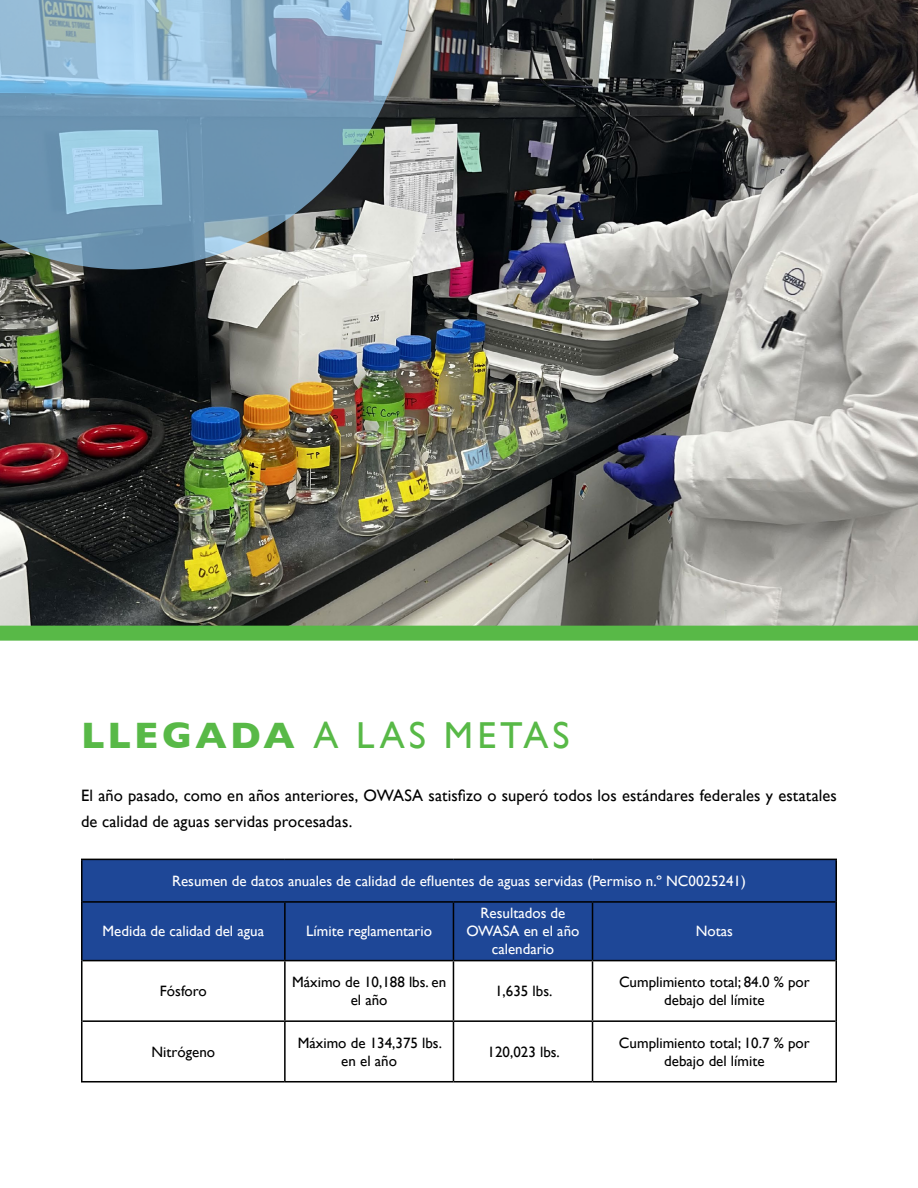
<style>
.page{position:relative;width:918px;height:1188px;background:#fff}
.page>*{position:absolute;margin:0;border:0;box-sizing:border-box;transform-origin:0 0}
.t1{font:37.5px "Gill Sans";letter-spacing:.11em;color:#58b947}
.t2{font:16.5px/25.5px "Gill Sans";letter-spacing:.005em;color:#000}
.t3{font:15px/18px "Gill Sans";color:#000;text-align:center}
.t4{font:15px/18px "Gill Sans";color:#fff;text-align:center}
.s1{font-weight:700}
</style>
<div class="page">
<div style="left:83px;top:860px;width:752px;height:100px;background:#1e4797"></div>
<svg style="left:83px;top:961px;width:752px;height:120px"></svg>
<hr style="left:81px;top:859px;width:204px;height:1px;background:#000">
<hr style="left:285px;top:859px;width:168px;height:1px;background:#000">
<hr style="left:453px;top:859px;width:140px;height:1px;background:#000">
<hr style="left:593px;top:859px;width:244px;height:1px;background:#000">
<hr style="left:83px;top:901px;width:202px;height:2px;background:#000">
<hr style="left:285px;top:901px;width:168px;height:2px;background:#000">
<hr style="left:453px;top:901px;width:140px;height:2px;background:#000">
<hr style="left:593px;top:901px;width:242px;height:2px;background:#000">
<hr style="left:83px;top:960px;width:202px;height:1px;background:#000">
<hr style="left:285px;top:960px;width:168px;height:1px;background:#000">
<hr style="left:453px;top:960px;width:140px;height:1px;background:#000">
<hr style="left:593px;top:960px;width:242px;height:1px;background:#000">
<hr style="left:83px;top:1020px;width:202px;height:2px;background:#000">
<hr style="left:285px;top:1020px;width:168px;height:2px;background:#000">
<hr style="left:453px;top:1020px;width:140px;height:2px;background:#000">
<hr style="left:593px;top:1020px;width:242px;height:2px;background:#000">
<hr style="left:81px;top:1081px;width:204px;height:2px;background:#000">
<hr style="left:285px;top:1081px;width:168px;height:2px;background:#000">
<hr style="left:453px;top:1081px;width:140px;height:2px;background:#000">
<hr style="left:593px;top:1081px;width:244px;height:2px;background:#000">
<hr style="left:81px;top:860px;width:2px;height:42px;background:#000">
<hr style="left:835px;top:860px;width:2px;height:42px;background:#000">
<hr style="left:81px;top:902px;width:2px;height:59px;background:#000">
<hr style="left:284px;top:903px;width:2px;height:57px;background:#000">
<hr style="left:453px;top:903px;width:1px;height:57px;background:#000">
<hr style="left:592px;top:903px;width:1px;height:57px;background:#000">
<hr style="left:835px;top:902px;width:2px;height:59px;background:#000">
<hr style="left:81px;top:961px;width:2px;height:60px;background:#000">
<hr style="left:284px;top:961px;width:2px;height:59px;background:#000">
<hr style="left:453px;top:961px;width:1px;height:59px;background:#000">
<hr style="left:592px;top:961px;width:1px;height:59px;background:#000">
<hr style="left:835px;top:961px;width:2px;height:60px;background:#000">
<hr style="left:81px;top:1021px;width:2px;height:60px;background:#000">
<hr style="left:284px;top:1022px;width:2px;height:59px;background:#000">
<hr style="left:453px;top:1022px;width:1px;height:59px;background:#000">
<hr style="left:592px;top:1022px;width:1px;height:59px;background:#000">
<hr style="left:835px;top:1021px;width:2px;height:60px;background:#000">
<img style="left:0;top:0;width:918px;height:626px">
<div style="left:0;top:626px;width:918px;height:15px;background:#58b947"></div>
<svg style="left:0;top:0;width:409px;height:269px;background:#84a4ba"></svg>
<h1 class="t1" style="left:81px;top:714px;width:490px"><span class="s1">LLEGADA</span> A LAS METAS</h1>
<p class="t2" style="left:81px;top:783px;width:757px">El año pasado, como en años anteriores, OWASA satisfizo o superó todos los estándares federales y estatales de calidad de aguas servidas procesadas.</p>
<p class="t4" style="left:172px;top:872px;width:575px">Resumen de datos anuales de calidad de efluentes de aguas servidas (Permiso n.º NC0025241)</p>
<p class="t4" style="left:103px;top:922px;width:163px">Medida de calidad del agua</p>
<p class="t4" style="left:306px;top:922px;width:127px">Límite reglamentario</p>
<p class="t4" style="left:467px;top:904px;width:114px">Resultados de<br>OWASA en el año calendario</p>
<p class="t4" style="left:696px;top:922px;width:39px">Notas</p>
<p class="t3" style="left:160px;top:982px;width:48px">Fósforo</p>
<p class="t3" style="left:292px;top:973px;width:156px">Máximo de 10,188 lbs. en el año</p>
<p class="t3" style="left:495px;top:982px;width:59px">1,635 lbs.</p>
<p class="t3" style="left:619px;top:973px;width:192px">Cumplimiento total; 84.0 % por debajo del límite</p>
<p class="t3" style="left:152px;top:1042px;width:65px">Nitrógeno</p>
<p class="t3" style="left:298px;top:1033px;width:146px">Máximo de 134,375 lbs. en el año</p>
<p class="t3" style="left:488px;top:1042px;width:74px">120,023 lbs.</p>
<p class="t3" style="left:619px;top:1033px;width:192px">Cumplimiento total; 10.7 % por debajo del límite</p>
</div>
